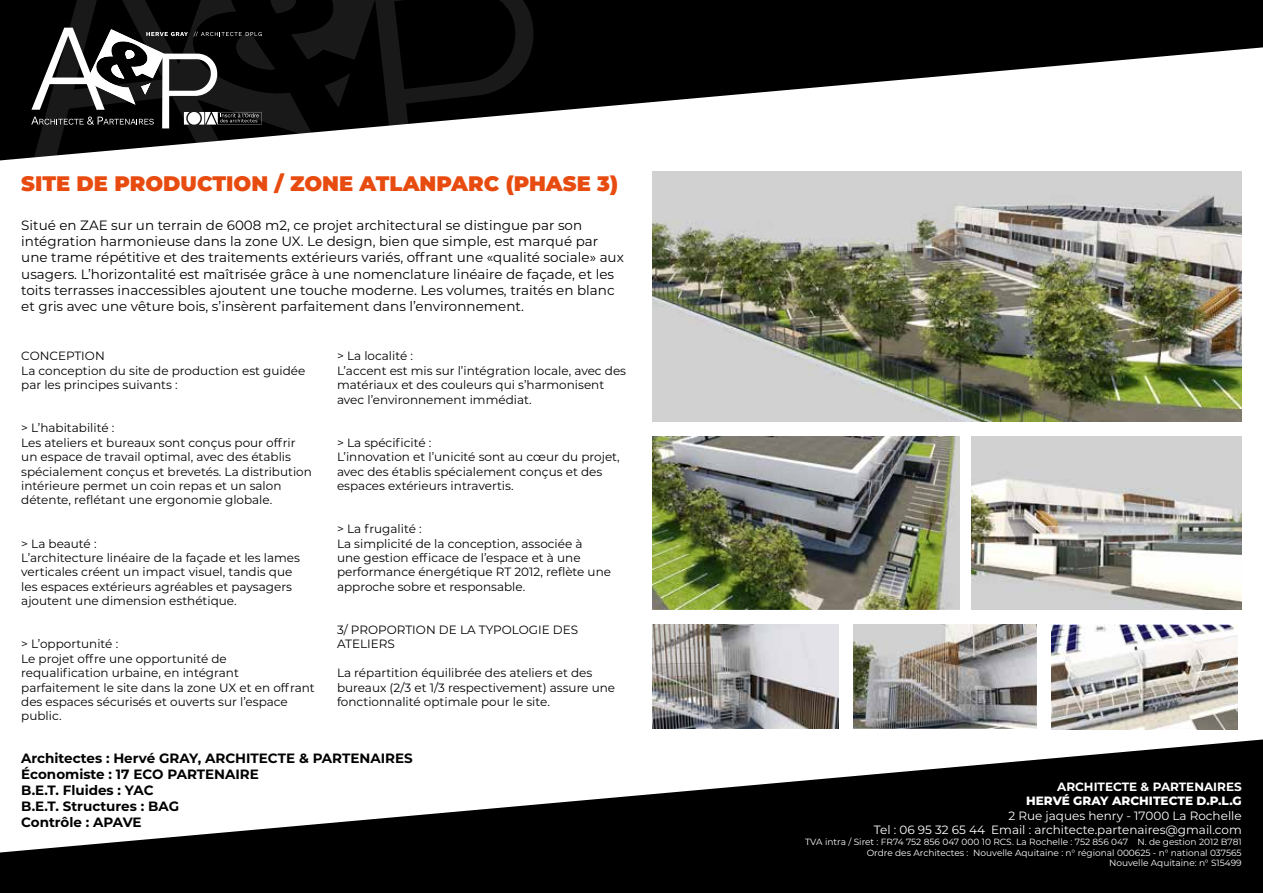
<style>
.page{position:relative;width:1263px;height:893px;background:#fff}
.page>*{position:absolute;margin:0;border:0;box-sizing:border-box;transform-origin:0 0}
.t1{font:900 21px "Montserrat";color:#e84b0f}
.t2{font:13.5px/16.2px "Montserrat";color:#000}
.t3{font:700 13.5px/16.2px "Montserrat";color:#000}
.t4{font:12px/14.4px "Montserrat";color:#000}
.t5{font:12px/14.4px "Montserrat";color:#fff;text-align:right}
.t6{font:800 12px "Montserrat";color:#fff}
.t7{font:700 12px "Montserrat";color:#fff}
.t8{font:9px/10.8px "Montserrat";color:#fff;text-align:right}
</style>
<div class="page">
<svg style="left:0;top:0;width:1263px;height:160px;fill:#000"></svg>
<svg style="left:0;top:739px;width:1263px;height:154px;fill:#000"></svg>
<svg style="left:26px;top:0;width:511px;height:160px"></svg>
<svg style="left:31px;top:0;width:348px;height:139px"></svg>
<img style="left:653px;top:436px;width:306px;height:173px">
<img style="left:653px;top:171px;width:589px;height:250px">
<img style="left:971px;top:436px;width:271px;height:173px">
<img style="left:853px;top:625px;width:183px;height:104px">
<img style="left:653px;top:625px;width:185px;height:104px">
<img style="left:1052px;top:625px;width:185px;height:104px">
<h1 class="t1" style="left:21px;top:168px;width:598px">SITE DE PRODUCTION / ZONE ATLANPARC (PHASE 3)</h1>
<p class="t2" style="left:21px;top:217px;width:604px">Situé en ZAE sur un terrain de 6008 m2, ce projet architectural se distingue par son intégration harmonieuse dans la zone UX. Le design, bien que simple, est marqué par une trame répétitive et des traitements extérieurs variés, offrant une «qualité sociale» aux usagers. L’horizontalité est maîtrisée grâce à une nomenclature linéaire de façade, et les toits terrasses inaccessibles ajoutent une touche moderne. Les volumes, traités en blanc et gris avec une vêture bois, s’insèrent parfaitement dans l’environnement.</p>
<p class="t4" style="left:21px;top:348px;width:286px">CONCEPTION<br>La conception du site de production est guidée par les principes suivants :</p>
<p class="t4" style="left:21px;top:420px;width:292px">&gt; L’habitabilité :<br>Les ateliers et bureaux sont conçus pour offrir un espace de travail optimal, avec des établis spécialement conçus et brevetés. La distribution intérieure permet un coin repas et un salon détente, reflétant une ergonomie globale.</p>
<p class="t4" style="left:21px;top:536px;width:280px">&gt; La beauté :<br>L’architecture linéaire de la façade et les lames verticales créent un impact visuel, tandis que les espaces extérieurs agréables et paysagers ajoutent une dimension esthétique.</p>
<p class="t4" style="left:21px;top:636px;width:295px">&gt; L’opportunité :<br>Le projet offre une opportunité de requalification urbaine, en intégrant parfaitement le site dans la zone UX et en offrant des espaces sécurisés et ouverts sur l’espace public.</p>
<p class="t4" style="left:337px;top:348px;width:291px">&gt; La localité :<br>L’accent est mis sur l’intégration locale, avec des matériaux et des couleurs qui s’harmonisent avec l’environnement immédiat.</p>
<p class="t4" style="left:337px;top:435px;width:284px">&gt; La spécificité :<br>L’innovation et l’unicité sont au cœur du projet, avec des établis spécialement conçus et des espaces extérieurs intravertis.</p>
<p class="t4" style="left:337px;top:521px;width:276px">&gt; La frugalité :<br>La simplicité de la conception, associée à<br>une gestion efficace de l’espace et à une performance énergétique RT 2012, reflète une approche sobre et responsable.</p>
<p class="t4" style="left:337px;top:622px;width:243px">3/ PROPORTION DE LA TYPOLOGIE DES<br>ATELIERS</p>
<p class="t4" style="left:337px;top:665px;width:280px">La répartition équilibrée des ateliers et des bureaux (2/3 et 1/3 respectivement) assure une fonctionnalité optimale pour le site.</p>
<p class="t3" style="left:21px;top:749px;width:393px">Architectes : Hervé GRAY, ARCHITECTE &amp; PARTENAIRES<br>Économiste : 17 ECO PARTENAIRE<br>B.E.T. Fluides : YAC<br>B.E.T. Structures : BAG<br>Contrôle : APAVE</p>
<p class="t7" style="left:1057px;top:778px;width:186px">ARCHITECTE &amp; PARTENAIRES</p>
<p class="t6" style="left:1026px;top:792px;width:217px">HERVÉ GRAY ARCHITECTE D.P.L.G</p>
<p class="t5" style="left:874px;top:808px;width:369px">2 Rue jaques henry - 17000 La Rochelle<br>Tel : 06 95 32 65 44 Email : architecte.partenaires@gmail.com</p>
<p class="t8" style="left:805px;top:836px;width:438px">TVA intra / Siret : FR74 752 856 047 000 10 RCS. La Rochelle : 752 856 047 N. de gestion 2012 B781<br>Ordre des Architectes : Nouvelle Aquitaine : n° régional 000625 - n° national 037565<br>Nouvelle Aquitaine: n° S15499</p>
</div>
